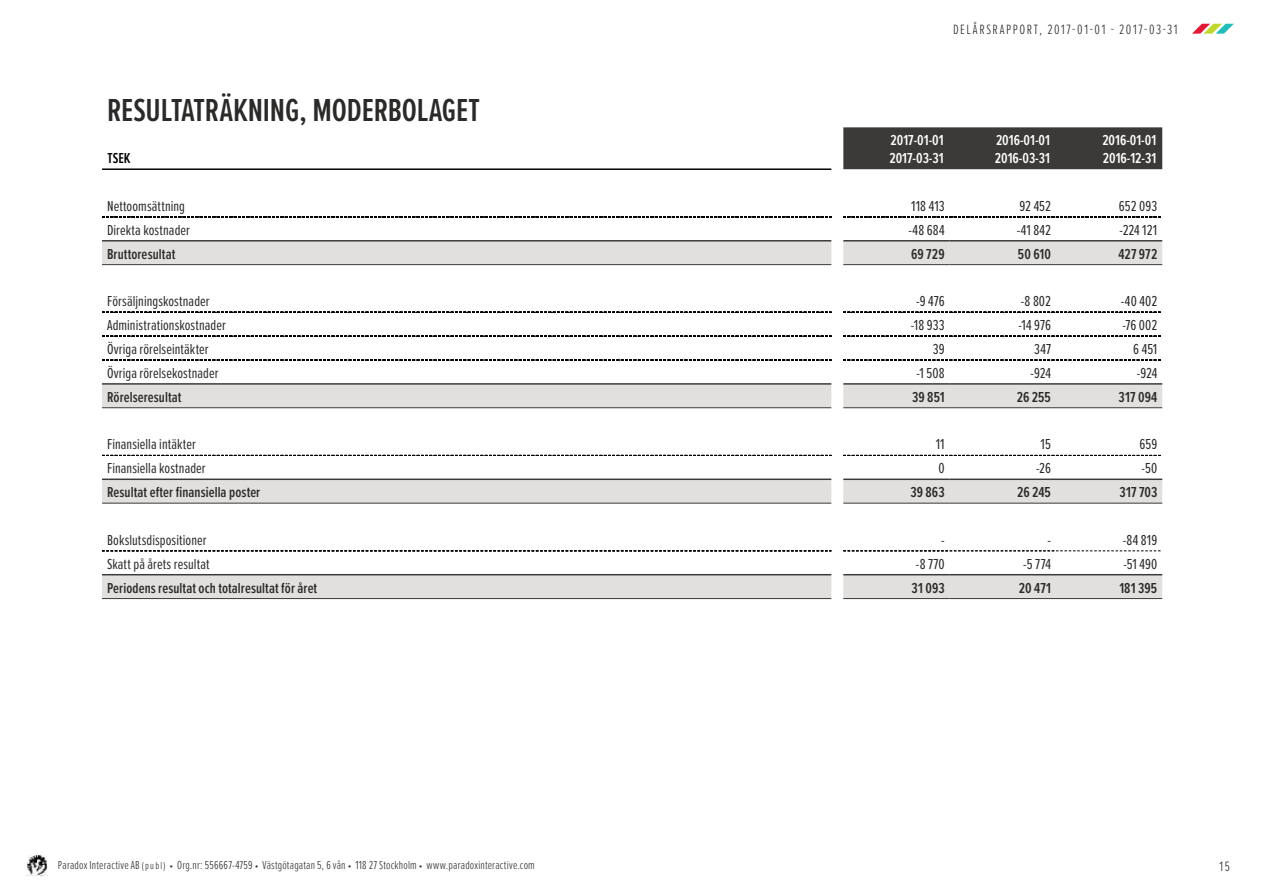
<style>
.page{position:relative;width:1263px;height:893px;background:#fff}
.page>*{position:absolute;margin:0;border:0;box-sizing:border-box;transform-origin:0 0}
.t1{font:600 33px "Proxima Nova Ex Cn";letter-spacing:-.005em;color:#2b2a29}
.t2{font:15px "Proxima Nova Ex Cn";letter-spacing:.005em;color:#2b2a29}
.t3{font:600 15px "Proxima Nova Ex Cn";letter-spacing:.005em;color:#2b2a29}
.t4{font:600 15px/18px "Proxima Nova Ex Cn";color:#fff}
.t5{font:600 15px "Proxima Nova Ex Cn";color:#000}
.t6{font:300 13.95px "Proxima Nova Ex Cn";letter-spacing:.115em;color:#2b2a29}
.t7{font:300 12px "Proxima Nova Ex Cn";letter-spacing:.015em;color:#2b2a29}
.s1{font-size:10.5px}
</style>
<div class="page">
<svg style="left:1192px;top:24px;width:42px;height:10px"></svg>
<img style="left:26px;top:855px;width:21px;height:20px">
<div style="left:843px;top:127px;width:319px;height:42px;background:#3c3a38"></div>
<svg style="left:102px;top:241px;width:1060px;height:358px"></svg>
<svg style="left:102px;top:217px;width:729px;height:1px"></svg>
<svg style="left:843px;top:217px;width:318px;height:1px"></svg>
<svg style="left:102px;top:312px;width:729px;height:1px"></svg>
<svg style="left:843px;top:312px;width:319px;height:1px"></svg>
<svg style="left:102px;top:336px;width:729px;height:1px"></svg>
<svg style="left:843px;top:336px;width:319px;height:1px"></svg>
<svg style="left:102px;top:360px;width:729px;height:1px"></svg>
<svg style="left:843px;top:360px;width:319px;height:1px"></svg>
<svg style="left:102px;top:455px;width:729px;height:1px"></svg>
<svg style="left:843px;top:455px;width:319px;height:1px"></svg>
<svg style="left:102px;top:551px;width:729px;height:1px"></svg>
<svg style="left:843px;top:551px;width:319px;height:1px"></svg>
<hr style="left:102px;top:168px;width:729px;height:2px;background:#000">
<hr style="left:102px;top:240px;width:729px;height:2px;background:#3c3a38">
<hr style="left:843px;top:240px;width:107px;height:2px;background:#3c3a38">
<hr style="left:950px;top:240px;width:106px;height:2px;background:#3c3a38">
<hr style="left:1056px;top:240px;width:106px;height:2px;background:#3c3a38">
<hr style="left:102px;top:264px;width:729px;height:1px;background:#3c3a38">
<hr style="left:843px;top:264px;width:107px;height:1px;background:#3c3a38">
<hr style="left:950px;top:264px;width:106px;height:1px;background:#3c3a38">
<hr style="left:1056px;top:264px;width:106px;height:1px;background:#3c3a38">
<hr style="left:102px;top:383px;width:729px;height:2px;background:#3c3a38">
<hr style="left:843px;top:383px;width:107px;height:2px;background:#3c3a38">
<hr style="left:950px;top:383px;width:106px;height:2px;background:#3c3a38">
<hr style="left:1056px;top:383px;width:106px;height:2px;background:#3c3a38">
<hr style="left:102px;top:407px;width:729px;height:1px;background:#3c3a38">
<hr style="left:843px;top:407px;width:107px;height:1px;background:#3c3a38">
<hr style="left:950px;top:407px;width:106px;height:1px;background:#3c3a38">
<hr style="left:1056px;top:407px;width:106px;height:1px;background:#3c3a38">
<hr style="left:102px;top:479px;width:729px;height:1px;background:#3c3a38">
<hr style="left:843px;top:479px;width:107px;height:1px;background:#3c3a38">
<hr style="left:950px;top:479px;width:106px;height:1px;background:#3c3a38">
<hr style="left:1056px;top:479px;width:106px;height:1px;background:#3c3a38">
<hr style="left:102px;top:503px;width:729px;height:1px;background:#3c3a38">
<hr style="left:843px;top:503px;width:107px;height:1px;background:#3c3a38">
<hr style="left:950px;top:503px;width:106px;height:1px;background:#3c3a38">
<hr style="left:1056px;top:503px;width:106px;height:1px;background:#3c3a38">
<hr style="left:102px;top:574px;width:729px;height:1px;background:#3c3a38">
<hr style="left:843px;top:574px;width:107px;height:1px;background:#3c3a38">
<hr style="left:950px;top:574px;width:106px;height:1px;background:#3c3a38">
<hr style="left:1056px;top:574px;width:106px;height:1px;background:#3c3a38">
<hr style="left:102px;top:598px;width:729px;height:1px;background:#3c3a38">
<hr style="left:843px;top:598px;width:107px;height:1px;background:#3c3a38">
<hr style="left:950px;top:598px;width:106px;height:1px;background:#3c3a38">
<hr style="left:1056px;top:598px;width:106px;height:1px;background:#3c3a38">
<h1 class="t1" style="left:107px;top:86px;width:374px">RESULTATRÄKNING, MODERBOLAGET</h1>
<p class="t5" style="left:108px;top:147px;width:25px">TSEK</p>
<p class="t6" style="left:953px;top:21px;width:226px">DELÅRSRAPPORT, 2017-01-01 - 2017-03-31</p>
<p class="t4" style="left:889px;top:131px;width:56px">2017-01-01<br>2017-03-31</p>
<p class="t4" style="left:995px;top:131px;width:57px">2016-01-01<br>2016-03-31</p>
<p class="t4" style="left:1102px;top:131px;width:55px">2016-01-01<br>2016-12-31</p>
<p class="t2" style="left:107px;top:195px;width:80px">Nettoomsättning</p>
<p class="t2" style="left:911px;top:195px;width:35px">118 413</p>
<p class="t2" style="left:1019px;top:195px;width:33px">92 452</p>
<p class="t2" style="left:1119px;top:195px;width:40px">652 093</p>
<p class="t2" style="left:107px;top:219px;width:84px">Direkta kostnader</p>
<p class="t2" style="left:908px;top:219px;width:38px">-48 684</p>
<p class="t2" style="left:1017px;top:219px;width:36px">-41 842</p>
<p class="t2" style="left:1119px;top:219px;width:39px">-224 121</p>
<p class="t3" style="left:107px;top:243px;width:70px">Bruttoresultat</p>
<p class="t3" style="left:911px;top:243px;width:35px">69 729</p>
<p class="t3" style="left:1018px;top:243px;width:35px">50 610</p>
<p class="t3" style="left:1118px;top:243px;width:40px">427 972</p>
<p class="t2" style="left:107px;top:290px;width:104px">Försäljningskostnader</p>
<p class="t2" style="left:916px;top:290px;width:30px">-9 476</p>
<p class="t2" style="left:1021px;top:290px;width:32px">-8 802</p>
<p class="t2" style="left:1121px;top:290px;width:38px">-40 402</p>
<p class="t2" style="left:107px;top:314px;width:120px">Administrationskostnader</p>
<p class="t2" style="left:911px;top:314px;width:35px">-18 933</p>
<p class="t2" style="left:1018px;top:314px;width:34px">-14 976</p>
<p class="t2" style="left:1122px;top:314px;width:36px">-76 002</p>
<p class="t2" style="left:107px;top:338px;width:103px">Övriga rörelseintäkter</p>
<p class="t2" style="left:933px;top:338px;width:13px">39</p>
<p class="t2" style="left:1034px;top:338px;width:18px">347</p>
<p class="t2" style="left:1133px;top:338px;width:26px">6 451</p>
<p class="t2" style="left:107px;top:362px;width:113px">Övriga rörelsekostnader</p>
<p class="t2" style="left:916px;top:362px;width:30px">-1 508</p>
<p class="t2" style="left:1030px;top:362px;width:22px">-924</p>
<p class="t2" style="left:1137px;top:362px;width:22px">-924</p>
<p class="t3" style="left:107px;top:386px;width:76px">Rörelseresultat</p>
<p class="t3" style="left:912px;top:386px;width:34px">39 851</p>
<p class="t3" style="left:1017px;top:386px;width:36px">26 255</p>
<p class="t3" style="left:1118px;top:386px;width:40px">317 094</p>
<p class="t2" style="left:107px;top:434px;width:90px">Finansiella intäkter</p>
<p class="t2" style="left:936px;top:434px;width:10px">11</p>
<p class="t2" style="left:1041px;top:434px;width:12px">15</p>
<p class="t2" style="left:1139px;top:434px;width:19px">659</p>
<p class="t2" style="left:107px;top:457px;width:100px">Finansiella kostnader</p>
<p class="t2" style="left:938px;top:457px;width:8px">0</p>
<p class="t2" style="left:1036px;top:457px;width:16px">-26</p>
<p class="t2" style="left:1141px;top:457px;width:17px">-50</p>
<p class="t3" style="left:107px;top:481px;width:155px">Resultat efter finansiella poster</p>
<p class="t3" style="left:910px;top:481px;width:36px">39 863</p>
<p class="t3" style="left:1017px;top:481px;width:35px">26 245</p>
<p class="t3" style="left:1120px;top:481px;width:39px">317 703</p>
<p class="t2" style="left:107px;top:529px;width:101px">Bokslutsdispositioner</p>
<p class="t2" style="left:941px;top:529px;width:5px">-</p>
<p class="t2" style="left:1047px;top:529px;width:5px">-</p>
<p class="t2" style="left:1123px;top:529px;width:36px">-84 819</p>
<p class="t2" style="left:107px;top:553px;width:104px">Skatt på årets resultat</p>
<p class="t2" style="left:916px;top:553px;width:30px">-8 770</p>
<p class="t2" style="left:1023px;top:553px;width:29px">-5 774</p>
<p class="t2" style="left:1123px;top:553px;width:35px">-51 490</p>
<p class="t3" style="left:107px;top:577px;width:212px">Periodens resultat och totalresultat för året</p>
<p class="t3" style="left:911px;top:577px;width:35px">31 093</p>
<p class="t3" style="left:1019px;top:577px;width:34px">20 471</p>
<p class="t3" style="left:1119px;top:577px;width:39px">181 395</p>
<p class="t7" style="left:58px;top:858px;width:478px">Paradox Interactive AB <span class="s1">(publ) •</span> Org.nr: 556667-4759 <span class="s1">•</span> Västgötagatan 5, 6 vån <span class="s1">•</span> 118 27 Stockholm <span class="s1">•</span> www.paradoxinteractive.com</p>
<p class="t6" style="left:1219px;top:858px;width:12px">15</p>
</div>
